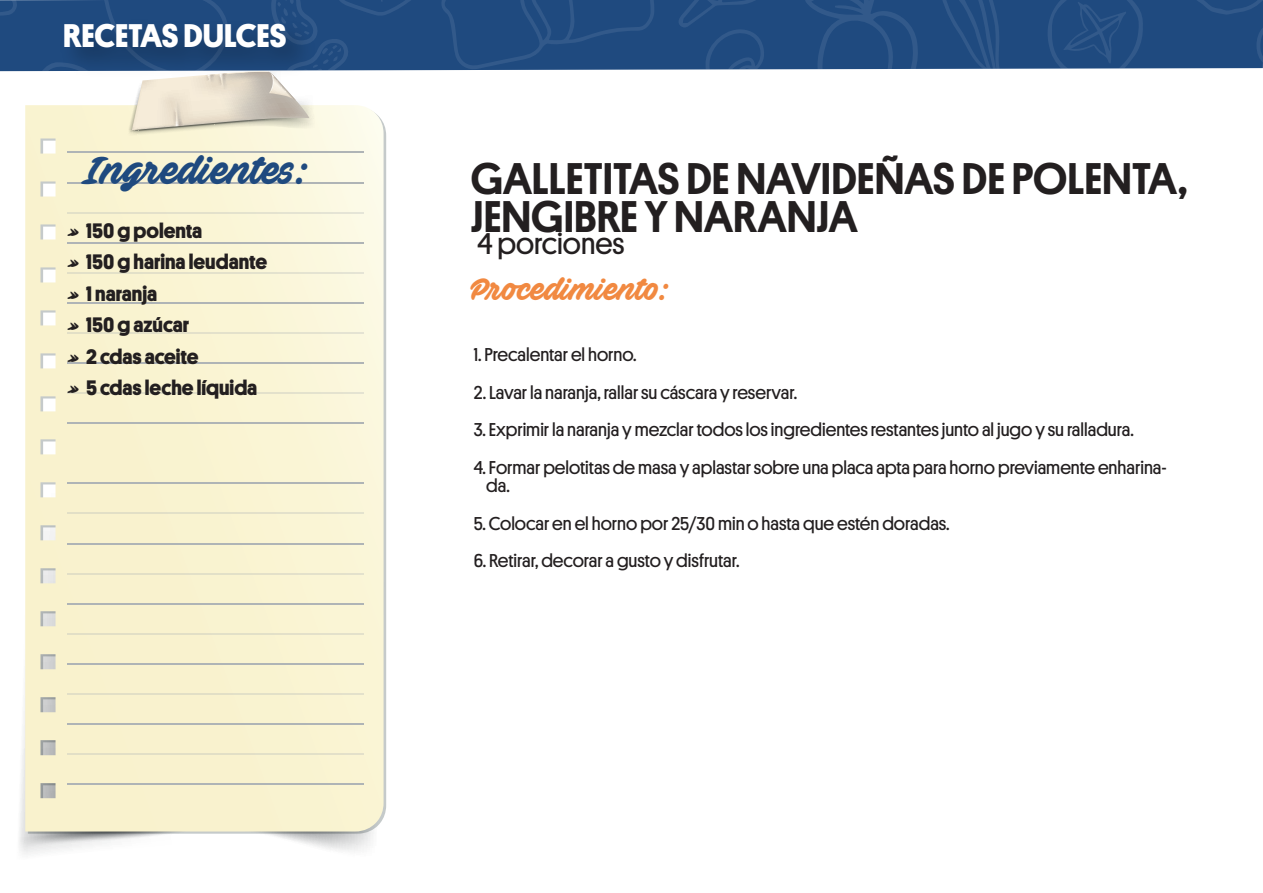
<style>
.page{position:relative;width:1263px;height:893px;background:#fff}
.page>*{position:absolute;margin:0;border:0;box-sizing:border-box;transform-origin:0 0}
.t1{font:500 44.7px/37.5px "Platform";color:#231f20}
.t2{font:38.55px "Ave Fedan PERSONALUSEONLY";color:#1f4a7f}
.t3{font:700 33px "Platform";letter-spacing:-.005em;color:#fff}
.t4{font:30.45px "Ave Fedan PERSONALUSEONLY";color:#f18941}
.t5{font:30.15px "Platform";color:#231f20}
.t6{font:700 21.15px/31.5px "Platform";color:#231f20}
.t7{font:18.75px/18.8px "Platform";color:#231f20}
.s1{font-family:"Ave Fedan PERSONALUSEONLY";font-weight:400}
</style>
<div class="page">
<div style="left:425px;top:0;width:757px;height:71px;background:#1f4a7f"></div>
<svg style="left:439px;top:0;width:224px;height:71px;background:#244e82"></svg>
<svg style="left:1182px;top:0;width:81px;height:69px;background:#224d81"></svg>
<svg style="left:1046px;top:0;width:97px;height:71px;background:#2a5385"></svg>
<svg style="left:678px;top:0;width:358px;height:71px;background:#275184"></svg>
<svg style="left:19px;top:484px;width:368px;height:371px"></svg>
<svg style="left:25px;top:137px;width:359px;height:694px;background:#f8f2d2"></svg>
<hr style="left:67px;top:152px;width:297px;height:1px;background:#afb4b6">
<hr style="left:67px;top:182px;width:297px;height:1px;background:#afb4b6">
<hr style="left:67px;top:212px;width:297px;height:1px;background:#afb4b6">
<hr style="left:67px;top:242px;width:297px;height:1px;background:#afb4b6">
<hr style="left:67px;top:272px;width:297px;height:1px;background:#afb4b6">
<hr style="left:67px;top:302px;width:297px;height:1px;background:#afb4b6">
<hr style="left:67px;top:332px;width:297px;height:1px;background:#afb4b6">
<hr style="left:67px;top:362px;width:297px;height:2px;background:#afb4b6">
<hr style="left:67px;top:393px;width:297px;height:1px;background:#afb4b6">
<hr style="left:67px;top:423px;width:297px;height:1px;background:#afb4b6">
<hr style="left:67px;top:483px;width:297px;height:1px;background:#afb4b6">
<hr style="left:67px;top:513px;width:297px;height:1px;background:#afb4b6">
<hr style="left:67px;top:543px;width:297px;height:1px;background:#afb4b6">
<hr style="left:67px;top:573px;width:297px;height:1px;background:#afb4b6">
<hr style="left:67px;top:603px;width:297px;height:1px;background:#afb4b6">
<hr style="left:67px;top:633px;width:297px;height:1px;background:#afb4b6">
<hr style="left:67px;top:663px;width:297px;height:1px;background:#afb4b6">
<hr style="left:67px;top:693px;width:297px;height:1px;background:#afb4b6">
<hr style="left:67px;top:723px;width:297px;height:2px;background:#afb4b6">
<hr style="left:67px;top:754px;width:297px;height:1px;background:#afb4b6">
<hr style="left:67px;top:784px;width:297px;height:1px;background:#afb4b6">
<svg style="left:0;top:0;width:425px;height:137px"></svg>
<h3 class="t3" style="left:63px;top:12px;width:225px">RECETAS DULCES</h3>
<h2 class="t2" style="left:81px;top:147px;width:229px">Ingredientes:</h2>
<p class="t6" style="left:67px;top:213px;width:201px"><span class="s1">»</span> 150 g polenta<br><span class="s1">»</span> 150 g harina leudante <span class="s1">»</span> 1 naranja<br><span class="s1">»</span> 150 g azúcar<br><span class="s1">»</span> 2 cdas aceite<br><span class="s1">»</span> 5 cdas leche líquida</p>
<h1 class="t1" style="left:471px;top:157px;width:718px">GALLETITAS DE NAVIDEÑAS DE POLENTA,<br>JENGIBRE Y NARANJA</h1>
<h3 class="t5" style="left:477px;top:222px;width:149px">4 porciones</h3>
<h3 class="t4" style="left:470px;top:270px;width:200px">Procedimiento:</h3>
<p class="t7" style="left:474px;top:344px;width:164px">1. Precalentar el horno.</p>
<p class="t7" style="left:474px;top:382px;width:325px">2. Lavar la naranja, rallar su cáscara y reservar.</p>
<p class="t7" style="left:474px;top:419px;width:661px">3. Exprimir la naranja y mezclar todos los ingredientes restantes junto al jugo y su ralladura.</p>
<p class="t7" style="left:486px;top:457px;width:682px;text-indent:-12px">4. Formar pelotitas de masa y aplastar sobre una placa apta para horno previamente enharina&shy;da.</p>
<p class="t7" style="left:474px;top:513px;width:477px">5. Colocar en el horno por 25/30 min o hasta que estén doradas.</p>
<p class="t7" style="left:474px;top:550px;width:267px">6. Retirar, decorar a gusto y disfrutar.</p>
</div>
